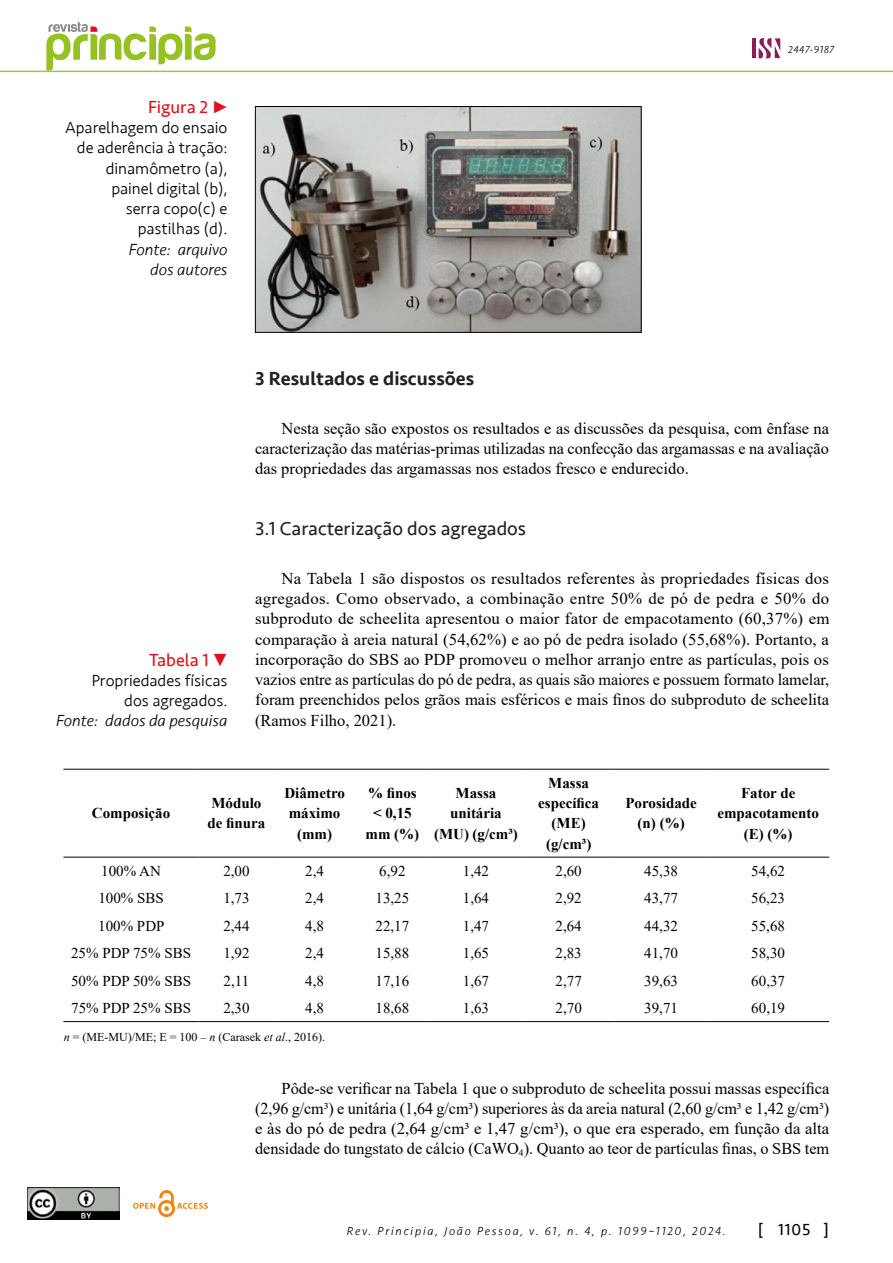
<style>
.page{position:relative;width:893px;height:1263px;background:#fff}
.page>*{position:absolute;margin:0;border:0;box-sizing:border-box;transform-origin:0 0}
.t1{font:19.5px "Seravek";color:#212121}
.t2{font:500 19.5px "Seravek";color:#212121}
.t3{font:18px "Seravek";color:#e2101a}
.t4{font:16.5px/20.2px "Times New Roman";color:#000;text-align:justify}
.t5{font:300 16.5px/20.2px "Seravek";color:#000;text-align:right}
.t6{font:italic 300 16.5px/20.2px "Seravek";color:#000;text-align:right}
.t7{font:16.5px "Seravek";color:#000}
.t8{font:15px "Times New Roman";color:#000}
.t9{font:700 15px/20.2px "Times New Roman";color:#000;text-align:center}
.t10{font:italic 300 12px "Seravek";letter-spacing:.15em;color:#000}
.t11{font:12px "Times New Roman";color:#000}
.t12{font:italic 300 10.5px "Seravek";letter-spacing:.05em;color:#000}
.s1{font-style:italic}
</style>
<div class="page">
<hr style="left:0;top:71px;width:893px;height:1px;background:#9c3">
<img style="left:28px;top:1187px;width:91px;height:32px">
<svg style="left:133px;top:1190px;width:75px;height:27px"></svg>
<img style="left:257px;top:108px;width:382px;height:223px">
<div style="left:255px;top:106px;width:386px;height:227px;border:1px solid #000"></div>
<hr style="left:63px;top:769px;width:136px;height:1px;background:#000">
<hr style="left:199px;top:769px;width:75px;height:1px;background:#000">
<hr style="left:274px;top:769px;width:81px;height:1px;background:#000">
<hr style="left:355px;top:769px;width:75px;height:1px;background:#000">
<hr style="left:430px;top:769px;width:92px;height:1px;background:#000">
<hr style="left:522px;top:769px;width:93px;height:1px;background:#000">
<hr style="left:615px;top:769px;width:92px;height:1px;background:#000">
<hr style="left:707px;top:769px;width:122px;height:1px;background:#000">
<hr style="left:63px;top:857px;width:136px;height:1px;background:#000">
<hr style="left:199px;top:857px;width:75px;height:1px;background:#000">
<hr style="left:274px;top:857px;width:81px;height:1px;background:#000">
<hr style="left:355px;top:857px;width:75px;height:1px;background:#000">
<hr style="left:430px;top:857px;width:92px;height:1px;background:#000">
<hr style="left:522px;top:857px;width:93px;height:1px;background:#000">
<hr style="left:615px;top:857px;width:92px;height:1px;background:#000">
<hr style="left:707px;top:857px;width:122px;height:1px;background:#000">
<hr style="left:63px;top:1021px;width:136px;height:1px;background:#000">
<hr style="left:199px;top:1021px;width:75px;height:1px;background:#000">
<hr style="left:274px;top:1021px;width:81px;height:1px;background:#000">
<hr style="left:355px;top:1021px;width:75px;height:1px;background:#000">
<hr style="left:430px;top:1021px;width:92px;height:1px;background:#000">
<hr style="left:522px;top:1021px;width:93px;height:1px;background:#000">
<hr style="left:615px;top:1021px;width:92px;height:1px;background:#000">
<hr style="left:707px;top:1021px;width:122px;height:1px;background:#000">
<svg style="left:46px;top:22px;width:170px;height:49px"></svg>
<hr style="left:752px;top:38px;width:3px;height:20px;background:#8f1b59">
<svg style="left:759px;top:38px;width:21px;height:20px"></svg>
<p class="t3" style="left:148px;top:93px;width:81px">Figura 2 •</p>
<p class="t5" style="left:65px;top:118px;width:164px">Aparelhagem do ensaio de aderência à tração: dinamômetro (a), painel digital (b),<br>serra copo(c) e pastilhas (d).</p>
<p class="t6" style="left:129px;top:239px;width:100px">Fonte: arquivo dos autores</p>
<p class="t12" style="left:788px;top:43px;width:48px">2447-9187</p>
<p class="t3" style="left:149px;top:646px;width:80px">Tabela 1 •</p>
<p class="t5" style="left:92px;top:670px;width:137px">Propriedades físicas dos agregados.</p>
<p class="t6" style="left:56px;top:711px;width:173px">Fonte: dados da pesquisa</p>
<p class="t2" style="left:255px;top:366px;width:221px">3 Resultados e discussões</p>
<p class="t4" style="left:255px;top:418px;width:575px;text-indent:26px">Nesta seção são expostos os resultados e as discussões da pesquisa, com ênfase na caracterização das matérias-primas utilizadas na confecção das argamassas e na avaliação das propriedades das argamassas nos estados fresco e endurecido.</p>
<p class="t1" style="left:255px;top:513px;width:272px">3.1 Caracterização dos agregados</p>
<p class="t4" style="left:255px;top:568px;width:576px;text-indent:26px">Na Tabela 1 são dispostos os resultados referentes às propriedades físicas dos agregados. Como observado, a combinação entre 50% de pó de pedra e 50% do subproduto de scheelita apresentou o maior fator de empacotamento (60,37%) em comparação à areia natural (54,62%) e ao pó de pedra isolado (55,68%). Portanto, a incorporação do SBS ao PDP promoveu o melhor arranjo entre as partículas, pois os vazios entre as partículas do pó de pedra, as quais são maiores e possuem formato lamelar, foram preenchidos pelos grãos mais esféricos e mais finos do subproduto de scheelita (Ramos Filho, 2021).</p>
<p class="t9" style="left:92px;top:803px;width:80px">Composição</p>
<p class="t9" style="left:207px;top:792px;width:59px;text-align:left">Módulo de finura</p>
<p class="t9" style="left:284px;top:782px;width:62px">Diâmetro máximo (mm)</p>
<p class="t9" style="left:366px;top:782px;width:55px">% finos &lt; 0,15 mm (%)</p>
<p class="t9" style="left:434px;top:782px;width:85px">Massa unitária (MU) (g/cm³)</p>
<p class="t9" style="left:538px;top:772px;width:62px">Massa específica (ME) (g/cm³)</p>
<p class="t9" style="left:625px;top:792px;width:73px">Porosidade (n) (%)</p>
<p class="t9" style="left:717px;top:782px;width:103px">Fator de empacotamento (E) (%)</p>
<p class="t8" style="left:101px;top:860px;width:61px">100% AN</p>
<p class="t8" style="left:223px;top:860px;width:28px">2,00</p>
<p class="t8" style="left:305px;top:860px;width:20px">2,4</p>
<p class="t8" style="left:379px;top:860px;width:28px">6,92</p>
<p class="t8" style="left:463px;top:860px;width:28px">1,42</p>
<p class="t8" style="left:556px;top:860px;width:28px">2,60</p>
<p class="t8" style="left:644px;top:860px;width:35px">45,38</p>
<p class="t8" style="left:751px;top:860px;width:35px">54,62</p>
<p class="t8" style="left:98px;top:888px;width:67px">100% SBS</p>
<p class="t8" style="left:223px;top:888px;width:28px">1,73</p>
<p class="t8" style="left:305px;top:888px;width:20px">2,4</p>
<p class="t8" style="left:375px;top:888px;width:35px">13,25</p>
<p class="t8" style="left:463px;top:888px;width:28px">1,64</p>
<p class="t8" style="left:556px;top:888px;width:28px">2,92</p>
<p class="t8" style="left:644px;top:888px;width:35px">43,77</p>
<p class="t8" style="left:751px;top:888px;width:35px">56,23</p>
<p class="t8" style="left:98px;top:915px;width:68px">100% PDP</p>
<p class="t8" style="left:223px;top:915px;width:28px">2,44</p>
<p class="t8" style="left:305px;top:915px;width:20px">4,8</p>
<p class="t8" style="left:375px;top:915px;width:35px">22,17</p>
<p class="t8" style="left:463px;top:915px;width:28px">1,47</p>
<p class="t8" style="left:556px;top:915px;width:28px">2,64</p>
<p class="t8" style="left:644px;top:915px;width:35px">44,32</p>
<p class="t8" style="left:751px;top:915px;width:35px">55,68</p>
<p class="t8" style="left:71px;top:943px;width:121px">25% PDP 75% SBS</p>
<p class="t8" style="left:223px;top:943px;width:28px">1,92</p>
<p class="t8" style="left:305px;top:943px;width:20px">2,4</p>
<p class="t8" style="left:375px;top:943px;width:35px">15,88</p>
<p class="t8" style="left:463px;top:943px;width:28px">1,65</p>
<p class="t8" style="left:556px;top:943px;width:28px">2,83</p>
<p class="t8" style="left:644px;top:943px;width:35px">41,70</p>
<p class="t8" style="left:751px;top:943px;width:35px">58,30</p>
<p class="t8" style="left:71px;top:970px;width:121px">50% PDP 50% SBS</p>
<p class="t8" style="left:224px;top:970px;width:27px">2,11</p>
<p class="t8" style="left:305px;top:970px;width:20px">4,8</p>
<p class="t8" style="left:376px;top:970px;width:35px">17,16</p>
<p class="t8" style="left:463px;top:970px;width:28px">1,67</p>
<p class="t8" style="left:556px;top:970px;width:28px">2,77</p>
<p class="t8" style="left:644px;top:970px;width:35px">39,63</p>
<p class="t8" style="left:751px;top:970px;width:35px">60,37</p>
<p class="t8" style="left:71px;top:997px;width:121px">75% PDP 25% SBS</p>
<p class="t8" style="left:223px;top:997px;width:28px">2,30</p>
<p class="t8" style="left:305px;top:997px;width:20px">4,8</p>
<p class="t8" style="left:376px;top:997px;width:35px">18,68</p>
<p class="t8" style="left:463px;top:997px;width:28px">1,63</p>
<p class="t8" style="left:556px;top:997px;width:28px">2,70</p>
<p class="t8" style="left:644px;top:997px;width:35px">39,71</p>
<p class="t8" style="left:751px;top:997px;width:35px">60,19</p>
<p class="t11" style="left:64px;top:1029px;width:263px"><span class="s1">n</span> = (ME-MU)/ME; E = 100 – <span class="s1">n</span> (Carasek <span class="s1">et al</span>., 2016).</p>
<p class="t4" style="left:255px;top:1077px;width:576px;text-indent:26px">Pôde-se verificar na Tabela 1 que o subproduto de scheelita possui massas específica (2,96 g/cm³) e unitária (1,64 g/cm³) superiores às da areia natural (2,60 g/cm³ e 1,42 g/cm³) e às do pó de pedra (2,64 g/cm³ e 1,47 g/cm³), o que era esperado, em função da alta densidade do tungstato de cálcio (CaWO<sub>4</sub>). Quanto ao teor de partículas finas, o SBS tem</p>
<p class="t10" style="left:347px;top:1224px;width:380px">Rev. Principia, João Pessoa, v. 61, n. 4, p. 1099–1120, 2024.</p>
<p class="t7" style="left:758px;top:1216px;width:73px">[ 1105 ]</p>
</div>
